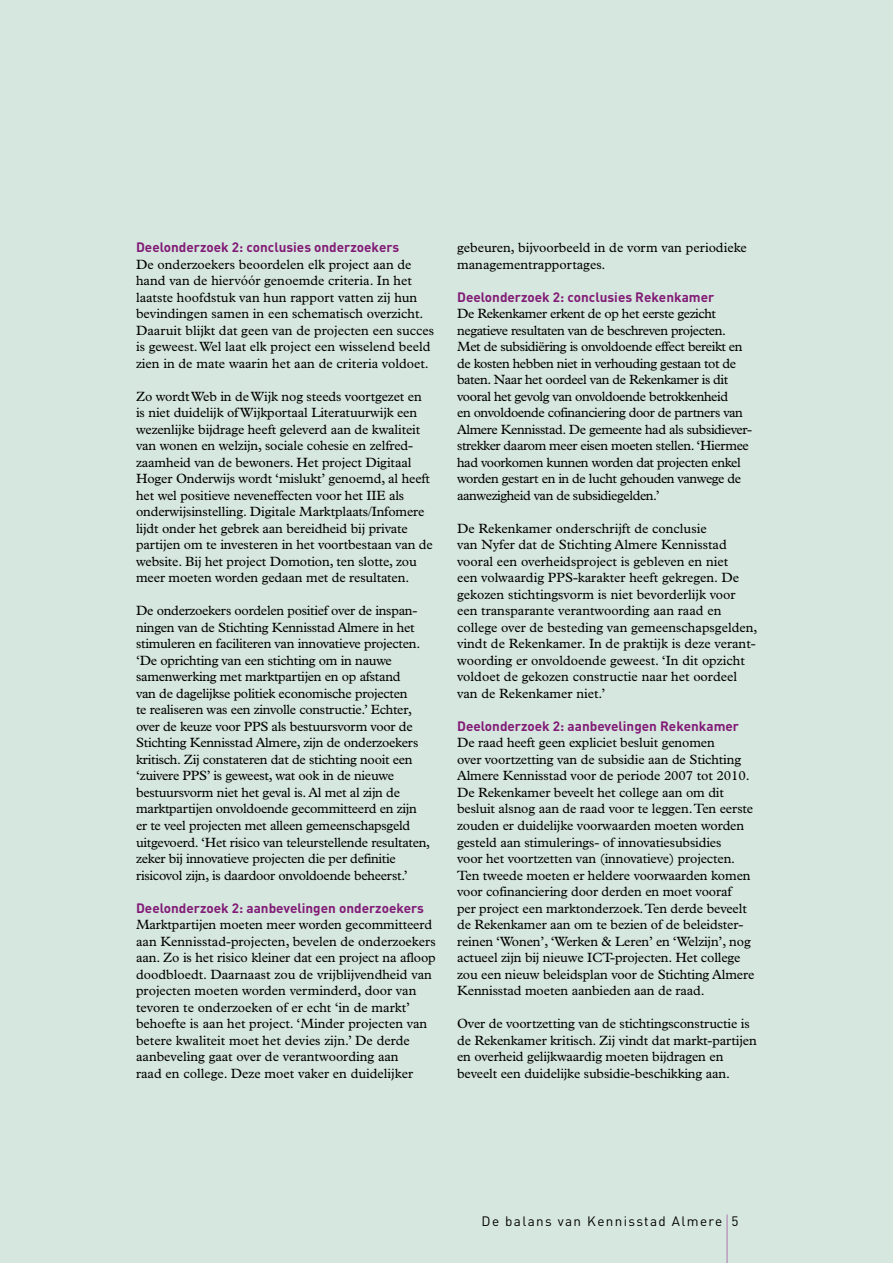
<style>
.page{position:relative;width:893px;height:1263px;background:#d6e7df}
.page>*{position:absolute;margin:0;border:0;box-sizing:border-box;transform-origin:0 0}
.t1{font:13.5px/16.5px "Plantin Std";letter-spacing:-.01em;color:#000}
.t2{font:13.5px/16.5px "Plantin Std";letter-spacing:-.03em;color:#000}
.t3{font:700 13.5px "DIN";color:#811c76}
.t4{font:13.5px "DIN";letter-spacing:.1em;color:#000}
</style>
<div class="page">
<hr style="left:726px;top:1214px;width:2px;height:49px;background:#b17aae">
<p class="t3" style="left:136px;top:238px;width:265px">Deelonderzoek 2: conclusies onderzoekers</p>
<p class="t1" style="left:136px;top:256px;width:300px">De onderzoekers beoordelen elk project aan de hand van de hiervóór genoemde criteria. In het laatste hoofdstuk van hun rapport vatten zij hun bevindingen samen in een schematisch overzicht.<br>Daaruit blijkt dat geen van de projecten een succes is geweest. Wel laat elk project een wisselend beeld zien in de mate waarin het aan de criteria voldoet.</p>
<p class="t1" style="left:136px;top:388px;width:298px">Zo wordt Web in de Wijk nog steeds voortgezet en is niet duidelijk of Wijkportaal Literatuurwijk een wezenlijke bijdrage heeft geleverd aan de kwaliteit van wonen en welzijn, sociale cohesie en zelfred&shy;zaamheid van de bewoners. Het project Digitaal Hoger Onderwijs wordt ‘mislukt’ genoemd, al heeft het wel positieve neveneffecten voor het IIE als onderwijsinstelling. Digitale Marktplaats/Infomere lijdt onder het gebrek aan bereidheid bij private partijen om te investeren in het voortbestaan van de website. Bij het project Domotion, ten slotte, zou meer moeten worden gedaan met de resultaten.</p>
<p class="t1" style="left:136px;top:603px;width:296px">De onderzoekers oordelen positief over de inspan&shy;ningen van de Stichting Kennisstad Almere in het stimuleren en faciliteren van innovatieve projecten. ‘De oprichting van een stichting om in nauwe samenwerking met marktpartijen en op afstand<br>van de dagelijkse politiek economische projecten<br>te realiseren was een zinvolle constructie.’ Echter, over de keuze voor PPS als bestuursvorm voor de Stichting Kennisstad Almere, zijn de onderzoekers kritisch. Zij constateren dat de stichting nooit een ‘zuivere PPS’ is geweest, wat ook in de nieuwe bestuursvorm niet het geval is. Al met al zijn de marktpartijen onvoldoende gecommitteerd en zijn er te veel projecten met alleen gemeenschapsgeld uitgevoerd. ‘Het risico van teleurstellende resultaten, zeker bij innovatieve projecten die per definitie risicovol zijn, is daardoor onvoldoende beheerst.’</p>
<p class="t3" style="left:136px;top:898px;width:289px">Deelonderzoek 2: aanbevelingen onderzoekers</p>
<p class="t1" style="left:136px;top:916px;width:301px">Marktpartijen moeten meer worden gecommitteerd aan Kennisstad-projecten, bevelen de onderzoekers aan. Zo is het risico kleiner dat een project na afloop doodbloedt. Daarnaast zou de vrijblijvendheid van projecten moeten worden verminderd, door van tevoren te onderzoeken of er echt ‘in de markt’ behoefte is aan het project. ‘Minder projecten van betere kwaliteit moet het devies zijn.’ De derde aanbeveling gaat over de verantwoording aan<br>raad en college. Deze moet vaker en duidelijker</p>
<p class="t1" style="left:457px;top:240px;width:291px">gebeuren, bijvoorbeeld in de vorm van periodieke managementrapportages.</p>
<p class="t3" style="left:457px;top:288px;width:259px">Deelonderzoek 2: conclusies Rekenkamer</p>
<p class="t2" style="left:457px;top:306px;width:296px">De Rekenkamer erkent de op het eerste gezicht negatieve resultaten van de beschreven projecten.<br>Met de subsidiëring is onvoldoende effect bereikt en de kosten hebben niet in verhouding gestaan tot de baten. Naar het oordeel van de Rekenkamer is dit vooral het gevolg van onvoldoende betrokkenheid<br>en onvoldoende cofinanciering door de partners van Almere Kennisstad. De gemeente had als subsidiever&shy;strekker daarom meer eisen moeten stellen. ‘Hiermee had voorkomen kunnen worden dat projecten enkel worden gestart en in de lucht gehouden vanwege de aanwezigheid van de subsidiegelden.’</p>
<p class="t1" style="left:457px;top:520px;width:302px">De Rekenkamer onderschrijft de conclusie<br>van Nyfer dat de Stichting Almere Kennisstad vooral een overheidsproject is gebleven en niet<br>een volwaardig PPS-karakter heeft gekregen. De gekozen stichtingsvorm is niet bevorderlijk voor een transparante verantwoording aan raad en college over de besteding van gemeenschapsgelden, vindt de Rekenkamer. In de praktijk is deze verant&shy;woording er onvoldoende geweest. ‘In dit opzicht voldoet de gekozen constructie naar het oordeel van de Rekenkamer niet.’</p>
<p class="t3" style="left:457px;top:717px;width:283px">Deelonderzoek 2: aanbevelingen Rekenkamer</p>
<p class="t1" style="left:457px;top:735px;width:299px">De raad heeft geen expliciet besluit genomen<br>over voortzetting van de subsidie aan de Stichting Almere Kennisstad voor de periode 2007 tot 2010.<br>De Rekenkamer beveelt het college aan om dit besluit alsnog aan de raad voor te leggen. Ten eerste zouden er duidelijke voorwaarden moeten worden gesteld aan stimulerings- of innovatiesubsidies<br>voor het voortzetten van (innovatieve) projecten.<br>Ten tweede moeten er heldere voorwaarden komen voor cofinanciering door derden en moet vooraf<br>per project een marktonderzoek. Ten derde beveelt de Rekenkamer aan om te bezien of de beleidster&shy;reinen ‘Wonen’, ‘Werken &amp; Leren’ en ‘Welzijn’, nog actueel zijn bij nieuwe ICT-projecten. Het college zou een nieuw beleidsplan voor de Stichting Almere Kennisstad moeten aanbieden aan de raad.</p>
<p class="t1" style="left:457px;top:1015px;width:301px">Over de voortzetting van de stichtingsconstructie is de Rekenkamer kritisch. Zij vindt dat markt-partijen en overheid gelijkwaardig moeten bijdragen en beveelt een duidelijke subsidie-beschikking aan.</p>
<p class="t4" style="left:482px;top:1213px;width:242px">De balans van Kennisstad Almere</p>
</div>
